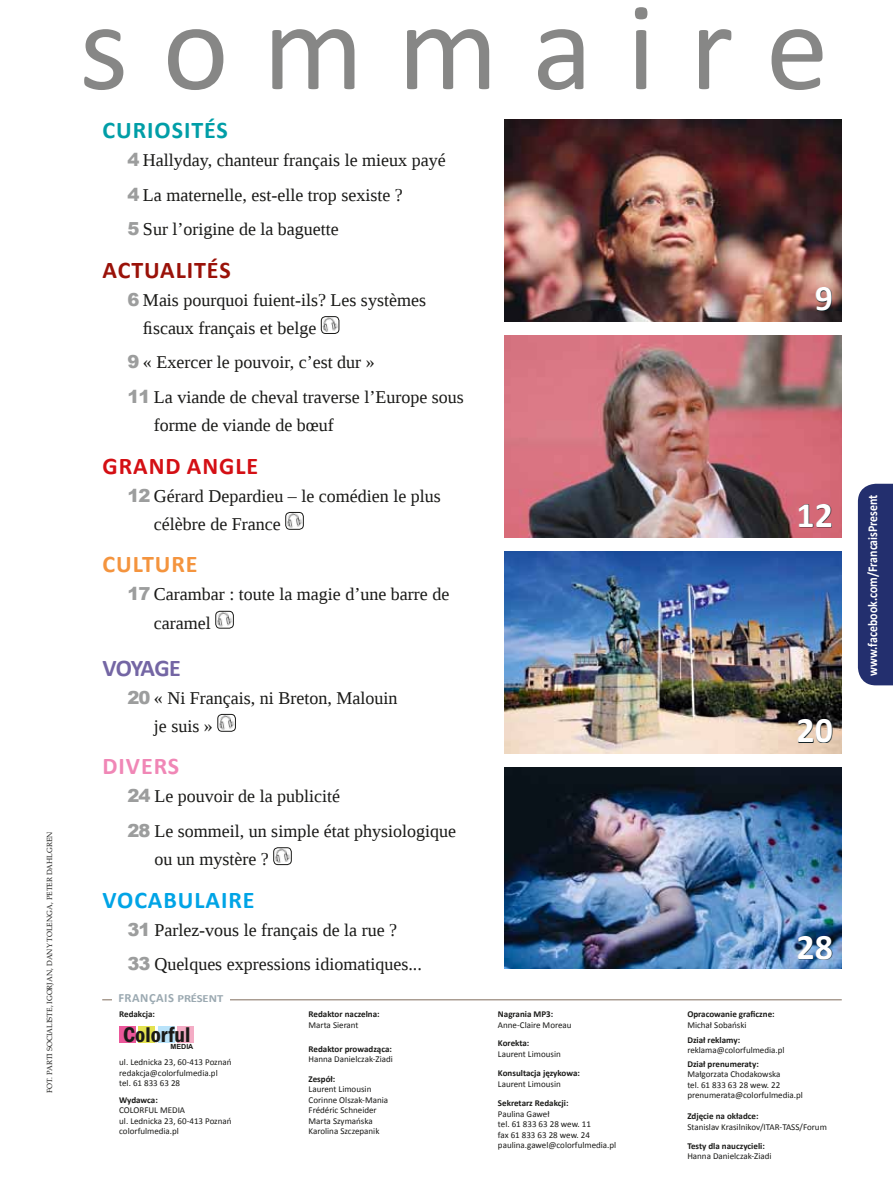
<style>
.page{position:relative;width:893px;height:1178px;background:#fff}
.page>*{position:absolute;margin:0;border:0;box-sizing:border-box;transform-origin:0 0}
.t1{font:126px "Calibri";letter-spacing:.27em;color:#878786}
.t2{font:700 36px "Calibri";color:#fff}
.t3{font:700 24px "Calibri";color:#00a4e6}
.t4{font:700 24px "Calibri";letter-spacing:.04em;color:#009ea7}
.t5{font:700 24px "Calibri";letter-spacing:.04em;color:#9a1209}
.t6{font:700 24px "Calibri";letter-spacing:.04em;color:#d40f14}
.t7{font:700 24px "Calibri";letter-spacing:.04em;color:#f4943e}
.t8{font:700 24px "Calibri";letter-spacing:-.04em;color:#7466a4}
.t9{font:700 24px "Calibri";letter-spacing:.04em;color:#f087b6}
.t10{font:600 condensed 22.05px "Franklin Gothic";color:#1a1a18}
.t11{font:18px/34.5px "Liberation Serif";color:#1a1a18}
.t12{font:700 13.5px "Calibri";color:#fff;scale:.88 1}
.t13{font:700 12.6px "Calibri";letter-spacing:.04em;color:#9ba9b1}
.t14{font:9px/10.5px "Calibri";color:#1a1a18}
.t15{font:700 9px "Calibri";color:#1a1a18}
.t16{font:7.5px "Palatino Linotype";color:#1a1a18}
.t17{font:700 7.05px "Arial";color:#1a1a18}
.s1{font-family:"Arial";font-weight:900;color:#9c9d9d}
.s2{font-size:10.95px}
</style>
<div class="page">
<div style="left:858px;top:484px;width:35px;height:201px;background:#232f6e"></div>
<img style="left:504px;top:120px;width:338px;height:202px">
<img style="left:504px;top:551px;width:338px;height:202px">
<img style="left:504px;top:767px;width:338px;height:202px">
<img style="left:504px;top:336px;width:338px;height:201px">
<svg style="left:816px;top:287px;width:16px;height:24px"></svg>
<svg style="left:800px;top:504px;width:32px;height:23px"></svg>
<svg style="left:798px;top:936px;width:34px;height:23px"></svg>
<svg style="left:798px;top:719px;width:34px;height:24px"></svg>
<img style="left:321px;top:317px;width:16px;height:15px">
<div style="left:321px;top:316px;width:18px;height:18px;border:1px solid #1a1a18;border-radius:4px"></div>
<img style="left:287px;top:514px;width:15px;height:14px">
<div style="left:285px;top:512px;width:19px;height:18px;border:1px solid #1a1a18;border-radius:4px"></div>
<img style="left:217px;top:611px;width:16px;height:15px">
<div style="left:215px;top:611px;width:19px;height:17px;border:1px solid #1a1a18;border-radius:4px"></div>
<img style="left:219px;top:716px;width:15px;height:14px">
<div style="left:217px;top:714px;width:19px;height:18px;border:1px solid #1a1a18;border-radius:4px"></div>
<img style="left:275px;top:849px;width:15px;height:14px">
<div style="left:273px;top:847px;width:19px;height:18px;border:1px solid #1a1a18;border-radius:4px"></div>
<div style="left:119px;top:1026px;width:17px;height:17px;background:#eb579a"></div>
<div style="left:178px;top:1026px;width:16px;height:17px;background:#f4acc5"></div>
<div style="left:158px;top:1026px;width:17px;height:17px;background:#b9e3fa"></div>
<div style="left:139px;top:1026px;width:16px;height:17px;background:#e3e250"></div>
<hr style="left:102px;top:999px;width:740px;height:1px;background:#806d5d">
<div style="left:112px;top:992px;width:118px;height:13px;background:#fff"></div>
<p class="t16" style="left:44px;top:1093px;width:263px;rotate:-90deg">fot. parti socialiste, igorjan, dany tolenga, peter dahlgren</p>
<h1 class="t1" style="left:79px;top:-31px;width:751px">sommaire</h1>
<h3 class="t4" style="left:103px;top:115px;width:127px">curiosités</h3>
<h3 class="t11" style="left:128px;top:143px;width:320px"><span class="s1">4</span> Hallyday, chanteur français le mieux payé<br><span class="s1">4</span> La maternelle, est-elle trop sexiste ?<br><span class="s1">5</span> Sur l’origine de la baguette</h3>
<h3 class="t5" style="left:103px;top:255px;width:130px">actualités</h3>
<h3 class="t11" style="left:143px;top:286px;width:284px;line-height:28px;text-indent:-15px"><span class="s1">6</span> Mais pourquoi fuient-ils? Les systèmes fiscaux français et belge</h3>
<h3 class="t11" style="left:128px;top:345px;width:338px"><span class="s1">9</span> « Exercer le pouvoir, c’est dur »<br><span class="s1">11</span> La viande de cheval traverse l’Europe sous</h3>
<h3 class="t11" style="left:154px;top:407px;width:181px">forme de viande de bœuf</h3>
<h3 class="t6" style="left:103px;top:451px;width:157px">grand angle</h3>
<h3 class="t11" style="left:154px;top:481px;width:288px;line-height:28px;text-indent:-26px"><span class="s1">12</span> Gérard Depardieu – le comédien le plus célèbre de France</h3>
<h3 class="t7" style="left:103px;top:549px;width:97px">culture</h3>
<h3 class="t11" style="left:154px;top:580px;width:297px;line-height:28px;text-indent:-26px"><span class="s1">17</span> Carambar : toute la magie d’une barre de caramel</h3>
<h3 class="t8" style="left:103px;top:653px;width:80px">voyage</h3>
<h3 class="t11" style="left:154px;top:683px;width:245px;line-height:28px;text-indent:-26px"><span class="s1">20</span> « Ni Français, ni Breton, Malouin je suis »</h3>
<h3 class="t9" style="left:103px;top:751px;width:78px">divers</h3>
<h3 class="t11" style="left:128px;top:779px;width:330px"><span class="s1">24</span> Le pouvoir de la publicité<br><span class="s1">28</span> Le sommeil, un simple état physiologique</h3>
<h3 class="t11" style="left:154px;top:841px;width:116px">ou un mystère ?</h3>
<h3 class="t3" style="left:103px;top:885px;width:16px">VOCA</h3>
<h3 class="t3" style="left:163px;top:885px;width:28px">BULAIRE</h3>
<h3 class="t11" style="left:128px;top:912px;width:296px"><span class="s1">31</span> Parlez-vous le français de la rue ?<br><span class="s1">33</span> Quelques expressions idiomatiques...</h3>
<p class="t15" style="left:119px;top:1009px;width:37px">Redakcja:</p>
<h3 class="t13" style="left:118px;top:990px;width:106px">Français <span class="s2">PrÉsent</span></h3>
<p class="t15" style="left:309px;top:1009px;width:73px">Redaktor naczelna:</p>
<p class="t14" style="left:309px;top:1019px;width:51px">Marta Sierant</p>
<p class="t15" style="left:309px;top:1043px;width:85px">Redaktor prowadząca:</p>
<p class="t14" style="left:309px;top:1053px;width:86px">Hanna Danielczak-Ziadi</p>
<p class="t15" style="left:309px;top:1073px;width:28px">Zespół:</p>
<p class="t14" style="left:309px;top:1084px;width:81px">Laurent Limousin<br>Corinne Olszak-Mania<br>Frédéric Schneider<br>Marta Szymańska<br>Karolina Szczepanik</p>
<h3 class="t10" style="left:123px;top:1020px;width:69px">Colorful</h3>
<p class="t17" style="left:171px;top:1042px;width:24px">MEDIA</p>
<p class="t14" style="left:119px;top:1056px;width:114px">ul. Lednicka 23, 60-413 Poznań redakcja@colorfulmedia.pl tel. 61 833 63 28</p>
<p class="t15" style="left:119px;top:1094px;width:40px">Wydawca:</p>
<p class="t14" style="left:119px;top:1104px;width:114px">COLORFUL MEDIA<br>ul. Lednicka 23, 60-413 Poznań colorfulmedia.pl</p>
<p class="t15" style="left:498px;top:1009px;width:57px">Nagrania MP3:</p>
<p class="t14" style="left:498px;top:1019px;width:75px">Anne-Claire Moreau</p>
<p class="t15" style="left:498px;top:1038px;width:33px">Korekta:</p>
<p class="t14" style="left:498px;top:1048px;width:64px">Laurent Limousin</p>
<p class="t15" style="left:498px;top:1067px;width:84px">Konsultacja językowa:</p>
<p class="t14" style="left:498px;top:1078px;width:64px">Laurent Limousin</p>
<p class="t15" style="left:498px;top:1097px;width:72px">Sekretarz Redakcji:</p>
<p class="t14" style="left:498px;top:1108px;width:120px">Paulina Gaweł<br>tel. 61 833 63 28 wew. 11<br>fax 61 833 63 28 wew. 24 paulina.gawel@colorfulmedia.pl</p>
<h2 class="t2" style="left:815px;top:276px;width:20px">9</h2>
<h2 class="t2" style="left:797px;top:492px;width:38px">12</h2>
<h2 class="t2" style="left:797px;top:708px;width:38px">20</h2>
<h2 class="t2" style="left:797px;top:924px;width:38px">28</h2>
<p class="t15" style="left:687px;top:1009px;width:89px">Opracowanie graficzne:</p>
<p class="t14" style="left:687px;top:1019px;width:61px">Michał Sobański</p>
<p class="t15" style="left:687px;top:1034px;width:54px">Dział reklamy:</p>
<p class="t14" style="left:687px;top:1044px;width:99px">reklama@colorfulmedia.pl</p>
<p class="t15" style="left:687px;top:1058px;width:73px">Dział prenumeraty:</p>
<p class="t14" style="left:687px;top:1068px;width:117px">Małgorzata Chodakowska<br>tel. 61 833 63 28 wew. 22 prenumerata@colorfulmedia.pl</p>
<p class="t15" style="left:687px;top:1110px;width:73px">Zdjęcie na okładce:</p>
<p class="t14" style="left:687px;top:1121px;width:141px">Stanislav Krasilnikov/ITAR-TASS/Forum</p>
<p class="t15" style="left:687px;top:1140px;width:79px">Testy dla nauczycieli:</p>
<p class="t14" style="left:687px;top:1150px;width:86px">Hanna Danielczak-Ziadi</p>
<h3 class="t12" style="left:864px;top:675px;width:207px;rotate:-90deg">www.facebook.com/FrancaisPresent</h3>
</div>
